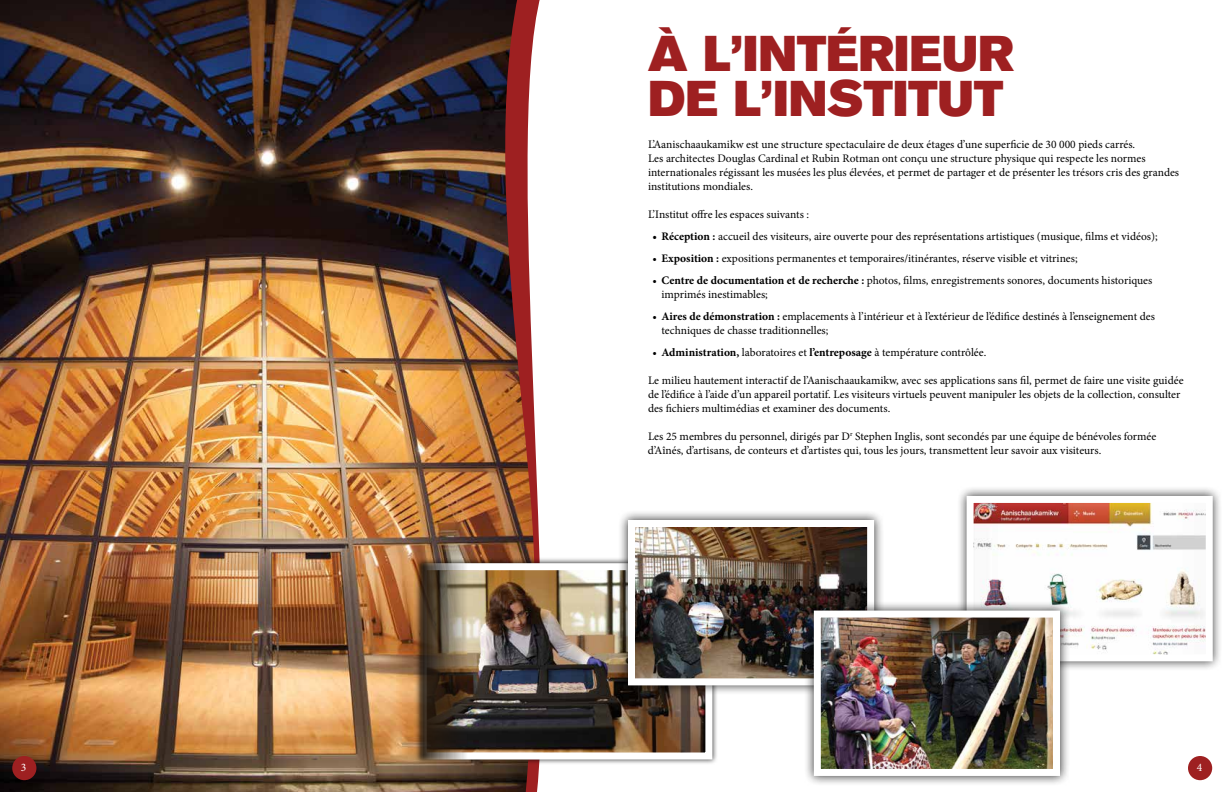
<style>
.page{position:relative;width:1224px;height:792px;background:#fff}
.page>*{position:absolute;margin:0;border:0;box-sizing:border-box;transform-origin:0 0}
.t1{font:50px/45px "Akzidenz BE Super";color:#9e2021}
.t2{font:11.5px/14px "Minion Pro";color:#000}
.t3{font:11.5px "Minion Pro";color:#fff}
.s1{font-weight:700}
</style>
<div class="page">
<div style="left:956px;top:486px;width:267px;height:186px;background:#000;opacity:.8"></div>
<img style="left:975px;top:504px;width:230px;height:149px">
<img style="left:0;top:0;width:493px;height:792px">
<img style="left:493px;top:0;width:47px;height:792px">
<div style="left:414px;top:558px;width:304px;height:207px;background:#000;opacity:.8"></div>
<img style="left:428px;top:571px;width:276px;height:181px">
<div style="left:420px;top:563px;width:292px;height:197px;border:7px solid #fff"></div>
<div style="left:618px;top:510px;width:266px;height:186px;background:#000;opacity:.8"></div>
<img style="left:636px;top:528px;width:230px;height:149px">
<div style="left:628px;top:520px;width:246px;height:165px;border:7px solid #fff"></div>
<div style="left:12px;top:756px;width:24px;height:24px;background:#9e2021;border-radius:50%"></div>
<div style="left:1188px;top:756px;width:24px;height:24px;background:#9e2021;border-radius:50%"></div>
<div style="left:804px;top:600px;width:266px;height:186px;background:#000;opacity:.8"></div>
<img style="left:822px;top:619px;width:230px;height:149px">
<div style="left:814px;top:611px;width:246px;height:165px;border:7px solid #fff"></div>
<h1 class="t1" style="left:648px;top:32px;width:367px">À L’INTÉRIEUR<br>DE L’INSTITUT</h1>
<p class="t2" style="left:648px;top:137px;width:533px">L’Aanischaaukamikw est une structure spectaculaire de deux étages d’une superficie de 30 000 pieds carrés.<br>Les architectes Douglas Cardinal et Rubin Rotman ont conçu une structure physique qui respecte les normes internationales régissant les musées les plus élevées, et permet de partager et de présenter les trésors cris des grandes institutions mondiales.</p>
<p class="t2" style="left:648px;top:207px;width:163px">L’Institut offre les espaces suivants :</p>
<p class="t2" style="left:652px;top:229px;width:507px"><span class="s1">• Réception :</span> accueil des visiteurs, aire ouverte pour des représentations artistiques (musique, films et vidéos);</p>
<p class="t2" style="left:652px;top:251px;width:427px">• <span class="s1">Exposition :</span> expositions permanentes et temporaires/itinérantes, réserve visible et vitrines;</p>
<p class="t2" style="left:662px;top:273px;width:492px;text-indent:-9px">• <span class="s1">Centre de documentation et de recherche :</span> photos, films, enregistrements sonores, documents historiques imprimés inestimables;</p>
<p class="t2" style="left:662px;top:309px;width:495px;text-indent:-9px">• <span class="s1">Aires de démonstration :</span> emplacements à l’intérieur et à l’extérieur de l’édifice destinés à l’enseignement des techniques de chasse traditionnelles;</p>
<p class="t2" style="left:652px;top:345px;width:335px">• <span class="s1">Administration,</span> laboratoires et <span class="s1">l’entreposage</span> à température contrôlée.</p>
<p class="t2" style="left:648px;top:373px;width:537px">Le milieu hautement interactif de l’Aanischaaukamikw, avec ses applications sans fil, permet de faire une visite guidée de l’édifice à l’aide d’un appareil portatif. Les visiteurs virtuels peuvent manipuler les objets de la collection, consulter des fichiers multimédias et examiner des documents.</p>
<p class="t2" style="left:648px;top:429px;width:510px">Les 25 membres du personnel, dirigés par D<sup>r</sup> Stephen Inglis, sont secondés par une équipe de bénévoles formée d’Aînés, d’artisans, de conteurs et d’artistes qui, tous les jours, transmettent leur savoir aux visiteurs.</p>
<p class="t3" style="left:21px;top:760px;width:7px">3</p>
<p class="t3" style="left:1197px;top:760px;width:7px">4</p>
</div>
